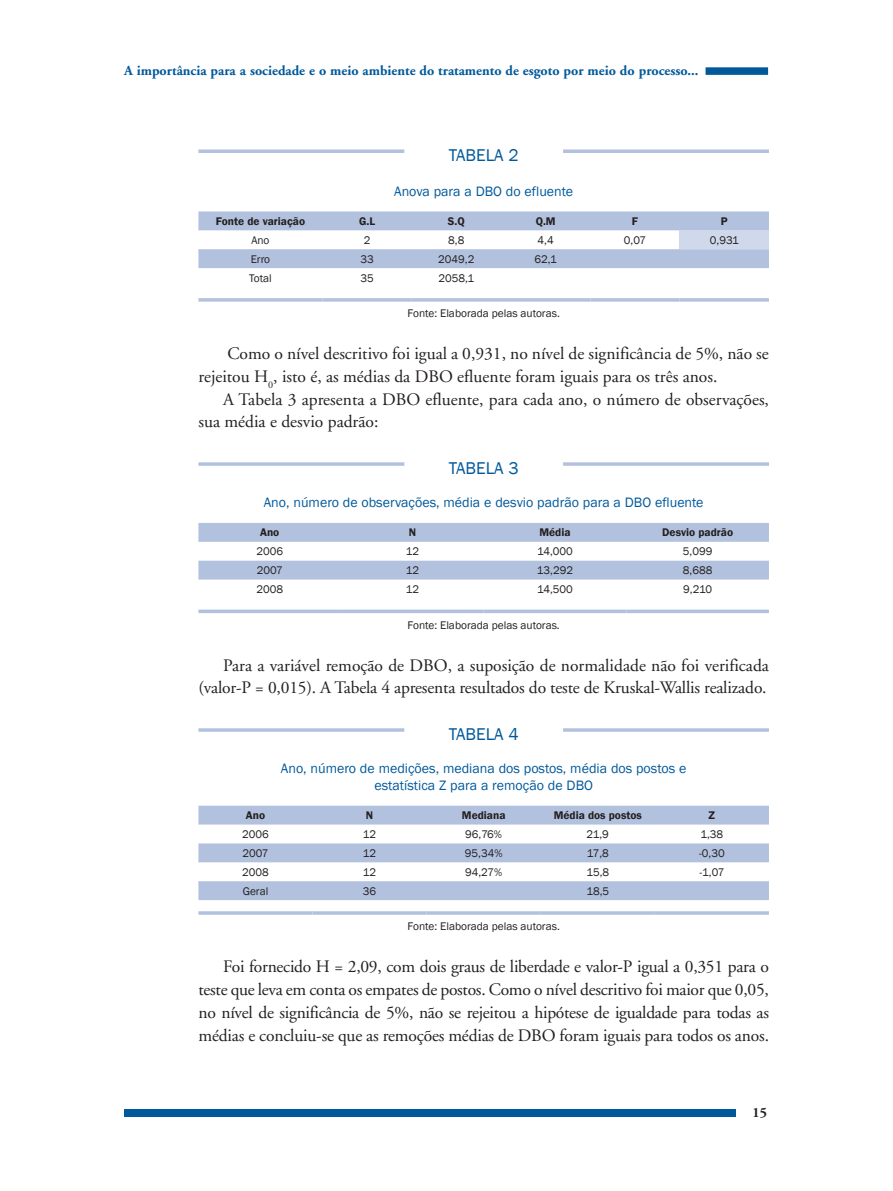
<style>
.page{position:relative;width:893px;height:1191px;background:#fff}
.page>*{position:absolute;margin:0;border:0;box-sizing:border-box;transform-origin:0 0}
.t1{font:17.5px/22.8px "Adobe Garamond";color:#231f20}
.t2{font:17.5px "Franklin Gothic";color:#00599b}
.t3{font:14px/16.8px "Franklin Gothic";color:#00599b;text-align:center}
.t4{font:700 14px "Adobe Garamond";color:#00599b}
.t5{font:700 14px "Adobe Garamond";color:#231f20}
.t6{font:11.38px "Franklin Gothic";color:#231f20}
.t7{font:600 11.38px "Franklin Gothic";color:#231f20}
</style>
<div class="page">
<div style="left:124px;top:1109px;width:645px;height:7px;background:#00599b"></div>
<div style="left:736px;top:1104px;width:33px;height:27px;background:#fff"></div>
<div style="left:705px;top:67px;width:63px;height:8px;background:#00599b"></div>
<svg style="left:198px;top:149px;width:206px;height:4px"></svg>
<svg style="left:563px;top:149px;width:206px;height:4px"></svg>
<svg style="left:198px;top:211px;width:571px;height:57px"></svg>
<div style="left:680px;top:230px;width:89px;height:19px;background:#cfd9eb"></div>
<svg style="left:198px;top:298px;width:124px;height:4px"></svg>
<svg style="left:322px;top:298px;width:90px;height:4px"></svg>
<svg style="left:412px;top:298px;width:89px;height:4px"></svg>
<svg style="left:501px;top:298px;width:89px;height:4px"></svg>
<svg style="left:590px;top:298px;width:90px;height:4px"></svg>
<svg style="left:680px;top:298px;width:89px;height:4px"></svg>
<svg style="left:198px;top:462px;width:206px;height:4px"></svg>
<svg style="left:563px;top:462px;width:206px;height:4px"></svg>
<svg style="left:198px;top:523px;width:571px;height:56px"></svg>
<svg style="left:198px;top:609px;width:143px;height:4px"></svg>
<svg style="left:341px;top:609px;width:143px;height:4px"></svg>
<svg style="left:484px;top:609px;width:142px;height:4px"></svg>
<svg style="left:626px;top:609px;width:143px;height:4px"></svg>
<hr style="left:198px;top:728px;width:206px;height:3px;background:#b2c2de">
<hr style="left:563px;top:728px;width:206px;height:3px;background:#b2c2de">
<svg style="left:198px;top:805px;width:571px;height:95px;fill:#b2c2de"></svg>
<hr style="left:198px;top:911px;width:115px;height:3px;background:#b2c2de">
<hr style="left:313px;top:911px;width:114px;height:3px;background:#b2c2de">
<hr style="left:427px;top:911px;width:114px;height:3px;background:#b2c2de">
<hr style="left:541px;top:911px;width:114px;height:3px;background:#b2c2de">
<hr style="left:655px;top:911px;width:114px;height:3px;background:#b2c2de">
<p class="t4" style="left:124px;top:63px;width:576px">A importância para a sociedade e o meio ambiente do tratamento de esgoto por meio do processo...</p>
<p class="t2" style="left:449px;top:144px;width:71px">TABELA 2</p>
<p class="t3" style="left:394px;top:183px;width:180px">Anova para a DBO do efluente</p>
<p class="t7" style="left:216px;top:214px;width:91px">Fonte de variação</p>
<p class="t7" style="left:359px;top:214px;width:17px">G.L</p>
<p class="t7" style="left:448px;top:214px;width:18px">S.Q</p>
<p class="t7" style="left:536px;top:214px;width:22px">Q.M</p>
<p class="t7" style="left:632px;top:214px;width:8px">F</p>
<p class="t7" style="left:721px;top:214px;width:8px">P</p>
<p class="t6" style="left:251px;top:233px;width:20px">Ano</p>
<p class="t6" style="left:364px;top:233px;width:8px">2</p>
<p class="t6" style="left:448px;top:233px;width:18px">8,8</p>
<p class="t6" style="left:538px;top:233px;width:18px">4,4</p>
<p class="t6" style="left:624px;top:233px;width:24px">0,07</p>
<p class="t6" style="left:710px;top:233px;width:30px">0,931</p>
<p class="t6" style="left:251px;top:252px;width:21px">Erro</p>
<p class="t6" style="left:360px;top:252px;width:15px">33</p>
<p class="t6" style="left:438px;top:252px;width:38px">2049,2</p>
<p class="t6" style="left:534px;top:252px;width:24px">62,1</p>
<p class="t6" style="left:249px;top:271px;width:24px">Total</p>
<p class="t6" style="left:360px;top:271px;width:15px">35</p>
<p class="t6" style="left:439px;top:271px;width:37px">2058,1</p>
<p class="t6" style="left:408px;top:306px;width:154px">Fonte: Elaborada pelas autoras.</p>
<p class="t1" style="left:198px;top:343px;width:572px;text-indent:29px">Como o nível descritivo foi igual a 0,931, no nível de significância de 5%, não se rejeitou H<sub>0</sub>, isto é, as médias da DBO efluente foram iguais para os três anos.</p>
<p class="t1" style="left:198px;top:388px;width:572px;text-indent:25px">A Tabela 3 apresenta a DBO efluente, para cada ano, o número de observações, sua média e desvio padrão:</p>
<p class="t2" style="left:449px;top:457px;width:71px">TABELA 3</p>
<p class="t3" style="left:264px;top:495px;width:441px">Ano, número de observações, média e desvio padrão para a DBO efluente</p>
<p class="t7" style="left:260px;top:525px;width:21px">Ano</p>
<p class="t7" style="left:409px;top:525px;width:9px">N</p>
<p class="t7" style="left:539px;top:525px;width:33px">Média</p>
<p class="t7" style="left:662px;top:525px;width:72px">Desvio padrão</p>
<p class="t6" style="left:256px;top:544px;width:28px">2006</p>
<p class="t6" style="left:406px;top:544px;width:15px">12</p>
<p class="t6" style="left:537px;top:544px;width:37px">14,000</p>
<p class="t6" style="left:683px;top:544px;width:31px">5,099</p>
<p class="t6" style="left:257px;top:563px;width:28px">2007</p>
<p class="t6" style="left:406px;top:563px;width:15px">12</p>
<p class="t6" style="left:537px;top:563px;width:38px">13,292</p>
<p class="t6" style="left:683px;top:563px;width:31px">8,688</p>
<p class="t6" style="left:256px;top:582px;width:28px">2008</p>
<p class="t6" style="left:406px;top:582px;width:15px">12</p>
<p class="t6" style="left:537px;top:582px;width:37px">14,500</p>
<p class="t6" style="left:683px;top:582px;width:30px">9,210</p>
<p class="t6" style="left:408px;top:618px;width:154px">Fonte: Elaborada pelas autoras.</p>
<p class="t1" style="left:198px;top:654px;width:572px;text-align:right">Para a variável remoção de DBO, a suposição de normalidade não foi verificada (valor-P = 0,015). A Tabela 4 apresenta resultados do teste de Kruskal-Wallis realizado.</p>
<p class="t2" style="left:449px;top:723px;width:71px">TABELA 4</p>
<p class="t3" style="left:281px;top:760px;width:407px">Ano, número de medições, mediana dos postos, média dos postos e estatística Z para a remoção de DBO</p>
<p class="t7" style="left:246px;top:808px;width:21px">Ano</p>
<p class="t7" style="left:366px;top:808px;width:9px">N</p>
<p class="t7" style="left:462px;top:808px;width:45px">Mediana</p>
<p class="t7" style="left:554px;top:808px;width:90px">Média dos postos</p>
<p class="t7" style="left:709px;top:808px;width:8px">Z</p>
<p class="t6" style="left:242px;top:827px;width:28px">2006</p>
<p class="t6" style="left:363px;top:827px;width:15px">12</p>
<p class="t6" style="left:465px;top:827px;width:38px">96,76%</p>
<p class="t6" style="left:587px;top:827px;width:24px">21,9</p>
<p class="t6" style="left:700px;top:827px;width:24px">1,38</p>
<p class="t6" style="left:242px;top:846px;width:28px">2007</p>
<p class="t6" style="left:363px;top:846px;width:15px">12</p>
<p class="t6" style="left:465px;top:846px;width:39px">95,34%</p>
<p class="t6" style="left:587px;top:846px;width:24px">17,8</p>
<p class="t6" style="left:699px;top:846px;width:27px">-0,30</p>
<p class="t6" style="left:242px;top:865px;width:28px">2008</p>
<p class="t6" style="left:363px;top:865px;width:15px">12</p>
<p class="t6" style="left:465px;top:865px;width:39px">94,27%</p>
<p class="t6" style="left:586px;top:865px;width:24px">15,8</p>
<p class="t6" style="left:699px;top:865px;width:26px">-1,07</p>
<p class="t6" style="left:243px;top:883px;width:27px">Geral</p>
<p class="t6" style="left:363px;top:883px;width:15px">36</p>
<p class="t6" style="left:586px;top:883px;width:24px">18,5</p>
<p class="t6" style="left:408px;top:919px;width:154px">Fonte: Elaborada pelas autoras.</p>
<p class="t1" style="left:198px;top:955px;width:572px;text-align:justify;text-indent:25px">Foi fornecido H = 2,09, com dois graus de liberdade e valor-P igual a 0,351 para o teste que leva em conta os empates de postos. Como o nível descritivo foi maior que 0,05, no nível de significância de 5%, não se rejeitou a hipótese de igualdade para todas as médias e concluiu-se que as remoções médias de DBO foram iguais para todos os anos.</p>
<p class="t5" style="left:753px;top:1104px;width:16px">15</p>
</div>
